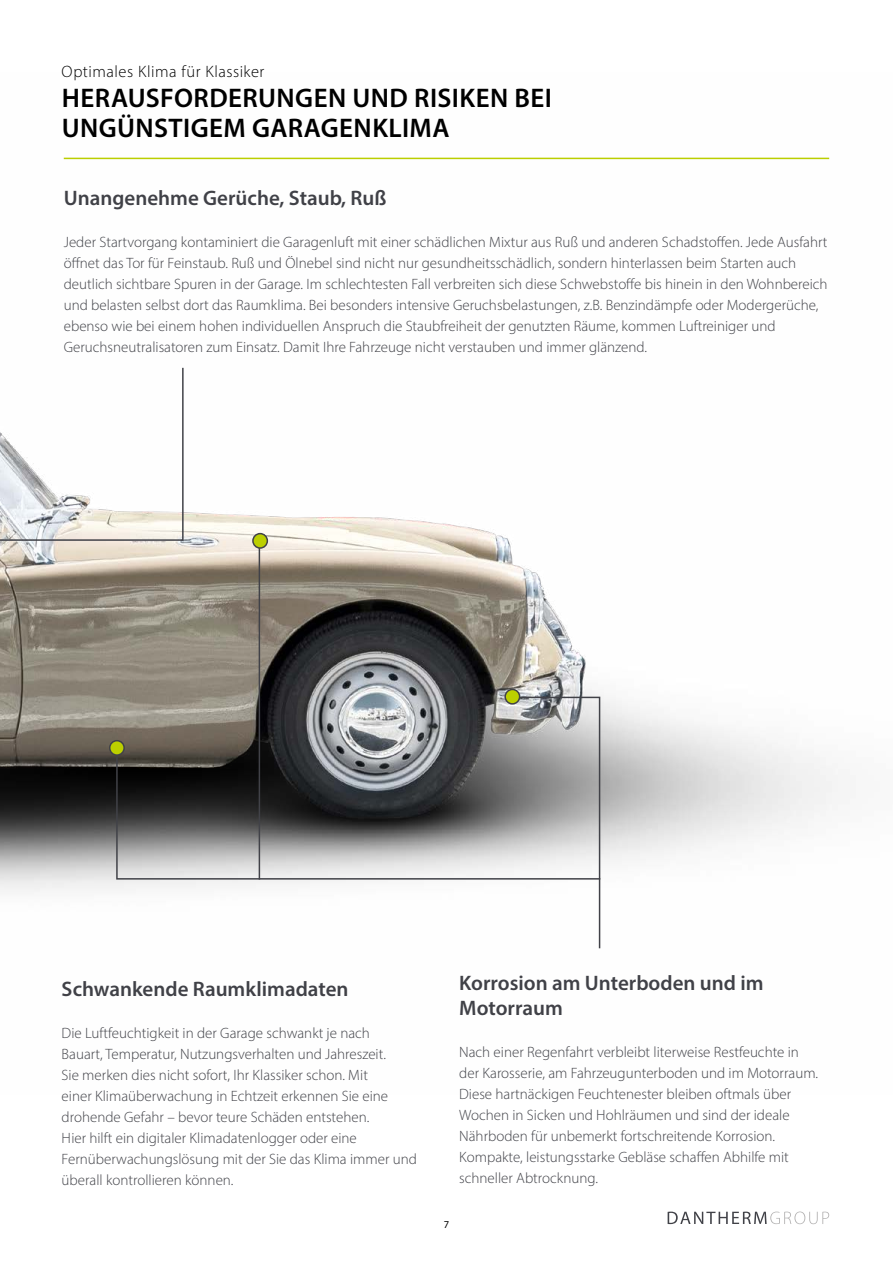
<style>
.page{position:relative;width:893px;height:1263px;background:#fff}
.page>*{position:absolute;margin:0;border:0;box-sizing:border-box;transform-origin:0 0}
.t1{font:600 27px/30px "Myriad Pro";letter-spacing:.015em;color:#000}
.t2{font:600 21px/25.2px "Myriad Pro";color:#414248}
.t3{font:300 16.5px "Myriad Pro";letter-spacing:.03em;color:#000}
.t4{font:300 15px/21px "Myriad Pro";color:#414248}
.t5{font:10.5px "Myriad Pro";color:#000}
</style>
<div class="page">
<svg style="left:668px;top:1211px;width:161px;height:13px"></svg>
<img style="left:0;top:157px;width:838px;height:735px">
<svg style="left:0;top:366px;width:184px;height:176px"></svg>
<svg style="left:511px;top:696px;width:90px;height:253px"></svg>
<svg style="left:115px;top:743px;width:487px;height:137px"></svg>
<hr style="left:259px;top:541px;width:1px;height:338px;background:#414248">
<div style="left:110px;top:741px;width:14px;height:14px;background:#bccf00;border-radius:50%"></div>
<div style="left:109px;top:740px;width:16px;height:16px;border:2px solid #414248;border-radius:50%"></div>
<div style="left:253px;top:534px;width:14px;height:14px;background:#bccf00;border-radius:50%"></div>
<div style="left:252px;top:533px;width:16px;height:16px;border:2px solid #414248;border-radius:50%"></div>
<div style="left:505px;top:689px;width:15px;height:15px;background:#bccf00;border-radius:50%"></div>
<div style="left:504px;top:689px;width:16px;height:16px;border:2px solid #414248;border-radius:50%"></div>
<p class="t3" style="left:62px;top:61px;width:204px">Optimales Klima für Klassiker</p>
<h1 class="t1" style="left:62px;top:82px;width:492px">HERAUSFORDERUNGEN UND RISIKEN BEI<br>UNGÜNSTIGEM GARAGENKLIMA</h1>
<h2 class="t2" style="left:64px;top:185px;width:324px">Unangenehme Gerüche, Staub, Ruß</h2>
<p class="t4" style="left:64px;top:231px;width:765px">Jeder Startvorgang kontaminiert die Garagenluft mit einer schädlichen Mixtur aus Ruß und anderen Schadstoffen. Jede Ausfahrt öffnet das Tor für Feinstaub. Ruß und Ölnebel sind nicht nur gesundheitsschädlich, sondern hinterlassen beim Starten auch deutlich sichtbare Spuren in der Garage. Im schlechtesten Fall verbreiten sich diese Schwebstoffe bis hinein in den Wohnbereich und belasten selbst dort das Raumklima. Bei besonders intensive Geruchsbelastungen, z.B. Benzindämpfe oder Modergerüche, ebenso wie bei einem hohen individuellen Anspruch die Staubfreiheit der genutzten Räume, kommen Luftreiniger und Geruchsneutralisatoren zum Einsatz. Damit Ihre Fahrzeuge nicht verstauben und immer glänzend.</p>
<h2 class="t2" style="left:62px;top:975px;width:288px">Schwankende Raumklimadaten</h2>
<p class="t4" style="left:62px;top:1022px;width:357px">Die Luftfeuchtigkeit in der Garage schwankt je nach<br>Bauart, Temperatur, Nutzungsverhalten und Jahreszeit.<br>Sie merken dies nicht sofort, Ihr Klassiker schon. Mit<br>einer Klimaüberwachung in Echtzeit erkennen Sie eine drohende Gefahr – bevor teure Schäden entstehen.<br>Hier hilft ein digitaler Klimadatenlogger oder eine Fernüberwachungslösung mit der Sie das Klima immer und überall kontrollieren können.</p>
<h2 class="t2" style="left:459px;top:970px;width:306px">Korrosion am Unterboden und im<br>Motorraum</h2>
<p class="t4" style="left:459px;top:1041px;width:360px">Nach einer Regenfahrt verbleibt literweise Restfeuchte in der Karosserie, am Fahrzeugunterboden und im Motorraum.<br>Diese hartnäckigen Feuchtenester bleiben oftmals über Wochen in Sicken und Hohlräumen und sind der ideale Nährboden für unbemerkt fortschreitende Korrosion.<br>Kompakte, leistungsstarke Gebläse schaffen Abhilfe mit schneller Abtrocknung.</p>
<p class="t5" style="left:444px;top:1218px;width:7px">7</p>
</div>
